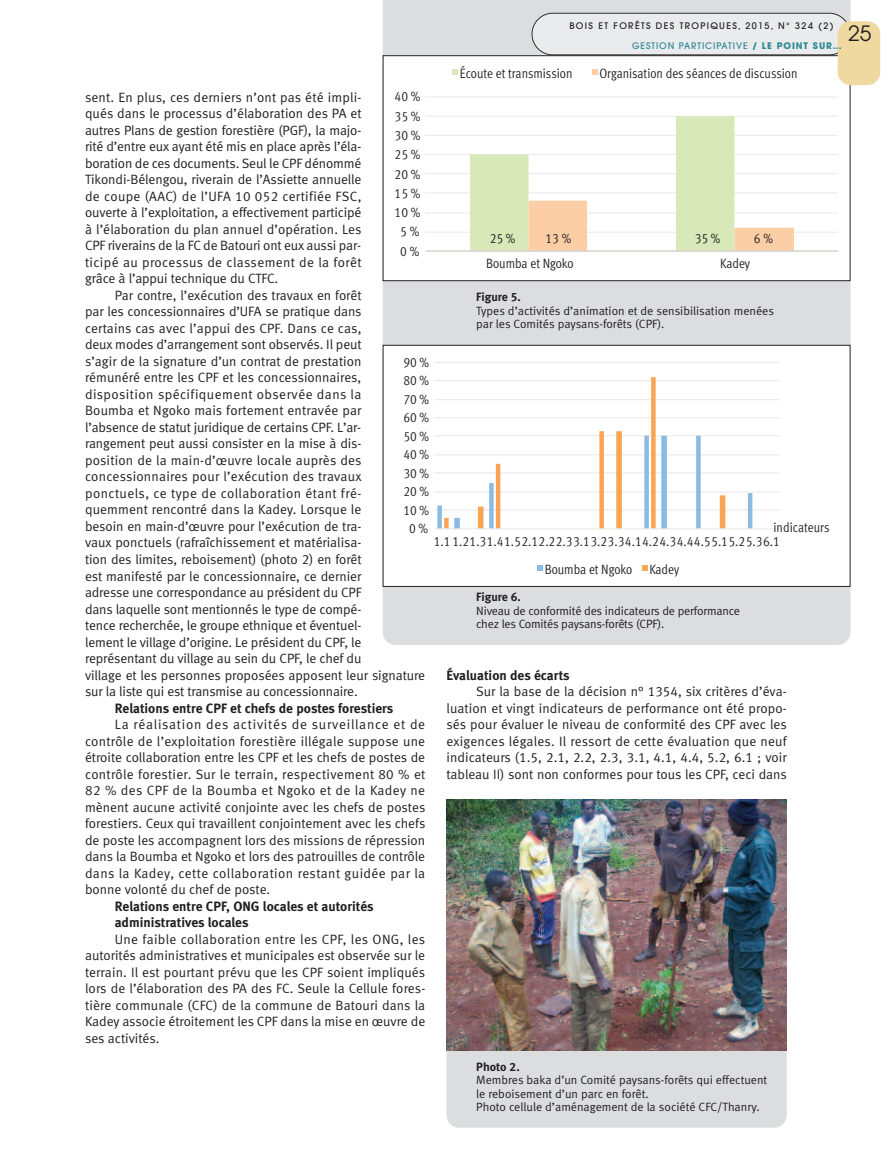
<style>
.page{position:relative;width:893px;height:1149px;background:#fff}
.page>*{position:absolute;margin:0;border:0;box-sizing:border-box;transform-origin:0 0}
.t1{font:21px "Avant Garde";color:#231f20}
.t2{font:13.5px/16.5px "Meta Normal LF";letter-spacing:-.005em;color:#231f20;text-align:justify}
.t3{font:13.5px/25px "Meta Cond Normal LF";color:#231f20;text-align:right}
.t4{font:13.5px/16.5px "Meta Bold LF";color:#231f20}
.t5{font:12px/13.5px "Meta Normal LF";letter-spacing:-.005em;color:#231f20}
.t6{font:12px "Meta Bold LF";color:#231f20}
.t7{font:500 9px "Avant Garde";letter-spacing:.15em;color:#231f20}
.t8{font:500 9px "Avant Garde";letter-spacing:.1em;color:#2c8993}
.s1{font-weight:700}
</style>
<div class="page">
<div style="left:383px;top:0;width:467px;height:644px;background:#dcdddf"></div>
<div style="left:383px;top:56px;width:467px;height:224px;background:#fff"></div>
<hr style="left:425px;top:231px;width:413px;height:2px;background:#ebebe9">
<hr style="left:425px;top:212px;width:413px;height:1px;background:#ebebe9">
<hr style="left:425px;top:192px;width:413px;height:1px;background:#ebebe9">
<hr style="left:425px;top:173px;width:413px;height:1px;background:#ebebe9">
<hr style="left:425px;top:154px;width:413px;height:1px;background:#ebebe9">
<hr style="left:425px;top:135px;width:413px;height:1px;background:#ebebe9">
<hr style="left:425px;top:116px;width:413px;height:1px;background:#ebebe9">
<hr style="left:425px;top:96px;width:413px;height:2px;background:#ebebe9">
<svg style="left:470px;top:116px;width:324px;height:134px"></svg>
<hr style="left:425px;top:250px;width:413px;height:2px;background:#dbd6d3">
<svg style="left:453px;top:70px;width:5px;height:5px"></svg>
<svg style="left:592px;top:70px;width:5px;height:5px"></svg>
<div style="left:383px;top:55px;width:467px;height:226px;border:1px solid #231f20"></div>
<div style="left:446px;top:799px;width:341px;height:328px;background:#dcdddf;border-radius:13px"></div>
<svg style="left:531px;top:13px;width:319px;height:42px;background:#e3e3e4"></svg>
<div style="left:838px;top:21px;width:42px;height:64px;background:#f0d9a0;border-radius:13px"></div>
<img style="left:446px;top:799px;width:341px;height:250px">
<div style="left:383px;top:345px;width:467px;height:241px;background:#fff"></div>
<hr style="left:434px;top:509px;width:345px;height:1px;background:#ebebe9">
<hr style="left:434px;top:491px;width:345px;height:1px;background:#ebebe9">
<hr style="left:434px;top:472px;width:345px;height:1px;background:#ebebe9">
<hr style="left:434px;top:454px;width:345px;height:1px;background:#ebebe9">
<hr style="left:434px;top:435px;width:345px;height:1px;background:#ebebe9">
<hr style="left:434px;top:417px;width:345px;height:1px;background:#ebebe9">
<hr style="left:434px;top:399px;width:345px;height:1px;background:#ebebe9">
<hr style="left:434px;top:380px;width:345px;height:1px;background:#ebebe9">
<hr style="left:434px;top:362px;width:345px;height:1px;background:#ebebe9">
<svg style="left:437px;top:492px;width:315px;height:36px"></svg>
<svg style="left:444px;top:377px;width:281px;height:151px"></svg>
<hr style="left:434px;top:528px;width:345px;height:1px;background:#ebebe9">
<svg style="left:538px;top:565px;width:5px;height:5px"></svg>
<svg style="left:642px;top:565px;width:5px;height:5px"></svg>
<div style="left:383px;top:345px;width:467px;height:241px;border:1px solid #231f20"></div>
<p class="t7" style="left:569px;top:23px;width:266px">BOIS ET FORÊTS DES TROPIQUES, 2015, N° 324 (2)</p>
<h1 class="t1" style="left:848px;top:26px;width:25px">25</h1>
<p class="t8" style="left:632px;top:42px;width:211px">GESTION PARTICIPATIVE <span class="s1">/ LE POINT SUR…</span></p>
<p class="t3" style="left:460px;top:62px;width:114px">Écoute et transmission</p>
<p class="t3" style="left:599px;top:62px;width:200px">Organisation des séances de discussion</p>
<p class="t2" style="left:85px;top:90px;width:278px">sent. En plus, ces derniers n’ont pas été impli&shy;qués dans le processus d’élaboration des PA et autres Plans de gestion forestière (PGF), la majo&shy;rité d’entre eux ayant été mis en place après l’éla&shy;boration de ces documents. Seul le CPF dénommé Tikondi-Bélengou, riverain de l’Assiette annuelle de coupe (AAC) de l’UFA 10 052 certifiée FSC, ouverte à l’exploitation, a effectivement participé à l’élaboration du plan annuel d’opération. Les CPF riverains de la FC de Batouri ont eux aussi par&shy;ticipé au processus de classement de la forêt grâce à l’appui technique du CTFC.</p>
<p class="t2" style="left:85px;top:288px;width:342px;text-align:left;text-indent:30px">Par contre, l’exécution des travaux en forêt<br>par les concessionnaires d’UFA se pratique dans<br>certains cas avec l’appui des CPF. Dans ce cas,<br>deux modes d’arrangement sont observés. Il peut<br>s’agir de la signature d’un contrat de prestation<br>rémunéré entre les CPF et les concessionnaires, disposition spécifiquement observée dans la<br>Boumba et Ngoko mais fortement entravée par<br>l’absence de statut juridique de certains CPF. L’ar-<br>rangement peut aussi consister en la mise à dis-<br>position de la main-d’œuvre locale auprès des concessionnaires pour l’exécution des travaux ponctuels, ce type de collaboration étant fré&shy;quemment rencontré dans la Kadey. Lorsque le<br>besoin en main-d’œuvre pour l’exécution de tra-<br>vaux ponctuels (rafraîchissement et matérialisa-<br>tion des limites, reboisement) (photo 2) en forêt<br>est manifesté par le concessionnaire, ce dernier<br>adresse une correspondance au président du CPF<br>dans laquelle sont mentionnés le type de compé-<br>tence recherchée, le groupe ethnique et éventuel-<br>lement le village d’origine. Le président du CPF, le représentant du village au sein du CPF, le chef du<br>village et les personnes proposées apposent leur signature sur la liste qui est transmise au concessionnaire.</p>
<p class="t4" style="left:115px;top:700px;width:280px">Relations entre CPF et chefs de postes forestiers</p>
<p class="t2" style="left:85px;top:717px;width:342px;text-indent:30px">La réalisation des activités de surveillance et de contrôle de l’exploitation forestière illégale suppose une étroite collaboration entre les CPF et les chefs de postes de contrôle forestier. Sur le terrain, respectivement 80 % et 82 % des CPF de la Boumba et Ngoko et de la Kadey ne mènent aucune activité conjointe avec les chefs de postes forestiers. Ceux qui travaillent conjointement avec les chefs de poste les accompagnent lors des missions de répression dans la Boumba et Ngoko et lors des patrouilles de contrôle dans la Kadey, cette collaboration restant guidée par la bonne volonté du chef de poste.</p>
<p class="t4" style="left:115px;top:898px;width:260px">Relations entre CPF, ONG locales et autorités administratives locales</p>
<p class="t2" style="left:85px;top:931px;width:342px;text-indent:30px">Une faible collaboration entre les CPF, les ONG, les autorités administratives et municipales est observée sur le terrain. Il est pourtant prévu que les CPF soient impliqués lors de l’élaboration des PA des FC. Seule la Cellule fores&shy;tière communale (CFC) de la commune de Batouri dans la Kadey associe étroitement les CPF dans la mise en œuvre de ses activités.</p>
<p class="t3" style="left:395px;top:85px;width:27px">40 %</p>
<p class="t3" style="left:395px;top:104px;width:27px">35 %</p>
<p class="t3" style="left:395px;top:124px;width:27px">30 %</p>
<p class="t3" style="left:395px;top:143px;width:27px">25 %</p>
<p class="t3" style="left:395px;top:162px;width:27px">20 %</p>
<p class="t3" style="left:395px;top:181px;width:27px">15 %</p>
<p class="t3" style="left:395px;top:201px;width:27px">10 %</p>
<p class="t3" style="left:400px;top:220px;width:21px">5 %</p>
<p class="t3" style="left:490px;top:227px;width:27px">25 %</p>
<p class="t3" style="left:695px;top:227px;width:27px">35 %</p>
<p class="t3" style="left:754px;top:227px;width:21px">6 %</p>
<p class="t3" style="left:486px;top:227px;width:89px">13 %<br>Boumba et Ngoko</p>
<p class="t3" style="left:400px;top:239px;width:21px">0 %</p>
<p class="t3" style="left:720px;top:252px;width:31px">Kadey</p>
<p class="t6" style="left:476px;top:293px;width:46px">Figure 5.</p>
<p class="t5" style="left:476px;top:305px;width:299px">Types d’activités d’animation et de sensibilisation menées par les Comités paysans-forêts (CPF).</p>
<p class="t3" style="left:403px;top:350px;width:27px">90 %</p>
<p class="t3" style="left:403px;top:369px;width:27px">80 %</p>
<p class="t3" style="left:403px;top:387px;width:27px">70 %</p>
<p class="t3" style="left:403px;top:406px;width:27px">60 %</p>
<p class="t3" style="left:403px;top:424px;width:27px">50 %</p>
<p class="t3" style="left:403px;top:443px;width:27px">40 %</p>
<p class="t3" style="left:403px;top:461px;width:27px">30 %</p>
<p class="t3" style="left:403px;top:480px;width:27px">20 %</p>
<p class="t3" style="left:403px;top:498px;width:27px">10 %</p>
<p class="t3" style="left:773px;top:515px;width:58px">indicateurs</p>
<p class="t3" style="left:409px;top:517px;width:21px">0 %</p>
<p class="t3" style="left:545px;top:528px;width:237px;line-height:28px;text-align:left;text-indent:-111px">1.1 1.2 1.3 1.4 1.5 2.1 2.2 2.3 3.1 3.2 3.3 4.1 4.2 4.3 4.4 4.5 5.1 5.2 5.3 6.1<br>Boumba et Ngoko</p>
<p class="t3" style="left:649px;top:557px;width:31px">Kadey</p>
<p class="t6" style="left:476px;top:592px;width:46px">Figure 6.</p>
<p class="t5" style="left:476px;top:604px;width:265px">Niveau de conformité des indicateurs de performance chez les Comités paysans-forêts (CPF).</p>
<p class="t4" style="left:446px;top:667px;width:125px">Évaluation des écarts</p>
<p class="t2" style="left:446px;top:684px;width:342px;text-indent:30px">Sur la base de la décision n° 1354, six critères d’éva&shy;luation et vingt indicateurs de performance ont été propo&shy;sés pour évaluer le niveau de conformité des CPF avec les exigences légales. Il ressort de cette évaluation que neuf indicateurs (1.5, 2.1, 2.2, 2.3, 3.1, 4.1, 4.4, 5.2, 6.1 ; voir tableau II) sont non conformes pour tous les CPF, ceci dans</p>
<p class="t6" style="left:476px;top:1061px;width:45px">Photo 2.</p>
<p class="t5" style="left:476px;top:1073px;width:293px">Membres baka d’un Comité paysans-forêts qui effectuent le reboisement d’un parc en forêt.<br>Photo cellule d’aménagement de la société CFC/Thanry.</p>
</div>
